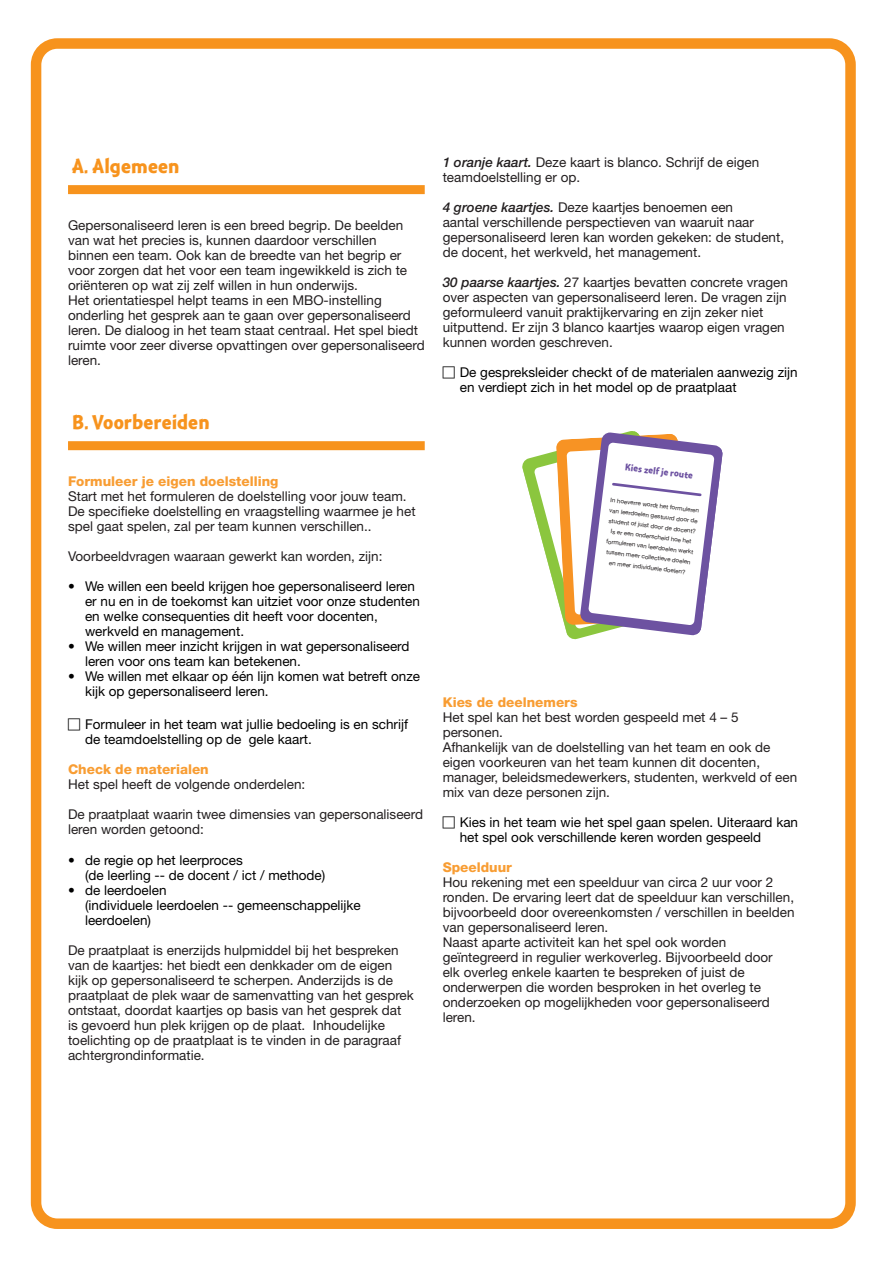
<style>
.page{position:relative;width:893px;height:1263px;background:#fff}
.page>*{position:absolute;margin:0;border:0;box-sizing:border-box;transform-origin:0 0}
.t1{font:21px "Montara Bold Gothic";color:#f7931d}
.t2{font:13.5px/15px "Helvetica Neue LT Std";color:#231f20}
.t3{font:13.5px/15px "Helvetica Neue LT Std";color:#000001}
.t4{font:800 13.5px "Helvetica Neue LT Std";color:#f89d33}
.t5{font:9.9px "Montara Bold Gothic";color:#6d52a1}
.t6{font:6.15px/10.4px "Helvetica Neue LT Std";color:#231f20;text-align:center}
.s1{font-weight:500;font-style:italic}
</style>
<div class="page">
<div style="left:31px;top:38px;width:825px;height:1191px;border:10px solid #f7931d;border-radius:21px"></div>
<div style="left:68px;top:185px;width:357px;height:9px;background:#f7931d"></div>
<div style="left:68px;top:441px;width:357px;height:9px;background:#f7931d"></div>
<svg style="left:522px;top:431px;width:201px;height:209px"></svg>
<h1 class="t1" style="left:72px;top:154px;width:109px">A. Algemeen</h1>
<p class="t2" style="left:68px;top:218px;width:358px">Gepersonaliseerd leren is een breed begrip. De beelden van wat het precies is, kunnen daardoor verschillen<br>binnen een team. Ook kan de breedte van het begrip er voor zorgen dat het voor een team ingewikkeld is zich te oriënteren op wat zij zelf willen in hun onderwijs.<br>Het orientatiespel helpt teams in een MBO-instelling onderling het gesprek aan te gaan over gepersonaliseerd leren. De dialoog in het team staat centraal. Het spel biedt ruimte voor zeer diverse opvattingen over gepersonaliseerd leren.</p>
<h1 class="t1" style="left:72px;top:410px;width:139px">B. Voorbereiden</h1>
<p class="t4" style="left:68px;top:474px;width:212px">Formuleer je eigen doelstelling</p>
<p class="t2" style="left:68px;top:489px;width:349px">Start met het formuleren de doelstelling voor jouw team.<br>De specifieke doelstelling en vraagstelling waarmee je het spel gaat spelen, zal per team kunnen verschillen..</p>
<p class="t2" style="left:68px;top:549px;width:316px">Voorbeeldvragen waaraan gewerkt kan worden, zijn:</p>
<p class="t3" style="left:85px;top:579px;width:336px;text-indent:-17px">• We willen een beeld krijgen hoe gepersonaliseerd leren er nu en in de toekomst kan uitziet voor onze studenten en welke consequenties dit heeft voor docenten, werkveld en management.</p>
<p class="t3" style="left:85px;top:639px;width:326px;text-indent:-17px">• We willen meer inzicht krijgen in wat gepersonaliseerd leren voor ons team kan betekenen.</p>
<p class="t3" style="left:85px;top:669px;width:337px;text-indent:-17px">• We willen met elkaar op één lijn komen wat betreft onze kijk op gepersonaliseerd leren.</p>
<p class="t3" style="left:85px;top:717px;width:325px">Formuleer in het team wat jullie bedoeling is en schrijf de teamdoelstelling op de gele kaart.</p>
<p class="t4" style="left:68px;top:762px;width:142px">Check de materialen</p>
<p class="t2" style="left:68px;top:777px;width:239px">Het spel heeft de volgende onderdelen:</p>
<p class="t2" style="left:68px;top:807px;width:357px">De praatplaat waarin twee dimensies van gepersonaliseerd leren worden getoond:</p>
<p class="t3" style="left:85px;top:852px;width:242px;text-indent:-17px">• de regie op het leerproces<br>(de leerling -- de docent / ict / methode)</p>
<p class="t3" style="left:85px;top:882px;width:277px;text-indent:-17px">• de leerdoelen<br>(individuele leerdoelen -- gemeenschappelijke leerdoelen)</p>
<p class="t2" style="left:68px;top:942px;width:347px">De praatplaat is enerzijds hulpmiddel bij het bespreken van de kaartjes: het biedt een denkkader om de eigen kijk op gepersonaliseerd te scherpen. Anderzijds is de praatplaat de plek waar de samenvatting van het gesprek ontstaat, doordat kaartjes op basis van het gesprek dat is gevoerd hun plek krijgen op de plaat. Inhoudelijke toelichting op de praatplaat is te vinden in de paragraaf achtergrondinformatie.</p>
<p class="t2" style="left:443px;top:154px;width:318px"><span class="s1">1 oranje kaart.</span> Deze kaart is blanco. Schrijf de eigen teamdoelstelling er op.</p>
<p class="t2" style="left:443px;top:199px;width:343px"><span class="s1">4 groene kaartjes.</span> Deze kaartjes benoemen een<br>aantal verschillende perspectieven van waaruit naar gepersonaliseerd leren kan worden gekeken: de student, de docent, het werkveld, het management.</p>
<p class="t2" style="left:443px;top:274px;width:347px"><span class="s1">30 paarse kaartjes.</span> 27 kaartjes bevatten concrete vragen over aspecten van gepersonaliseerd leren. De vragen zijn geformuleerd vanuit praktijkervaring en zijn zeker niet uitputtend. Er zijn 3 blanco kaartjes waarop eigen vragen kunnen worden geschreven.</p>
<p class="t3" style="left:460px;top:364px;width:339px">De gespreksleider checkt of de materialen aanwezig zijn en verdiept zich in het model op de praatplaat</p>
<p class="t5" style="left:626px;top:462px;width:70px;rotate:7deg">Kies zelf je route</p>
<p class="t6" style="left:611px;top:495px;width:91px;rotate:7deg">In hoeverre wordt het formuleren van leerdoelen gestuurd door de student of juist door de docent?<br>Is er een onderscheid hoe het formuleren van leerdoelen werkt tussen meer collectieve doelen en meer individuele doelen?</p>
<p class="t4" style="left:443px;top:694px;width:136px">Kies de deelnemers</p>
<p class="t2" style="left:443px;top:709px;width:356px">Het spel kan het best worden gespeeld met 4 – 5 personen.<br>Afhankelijk van de doelstelling van het team en ook de eigen voorkeuren van het team kunnen dit docenten, manager, beleidsmedewerkers, studenten, werkveld of een mix van deze personen zijn.</p>
<p class="t3" style="left:460px;top:814px;width:340px">Kies in het team wie het spel gaan spelen. Uiteraard kan het spel ook verschillende keren worden gespeeld</p>
<p class="t4" style="left:443px;top:859px;width:71px">Speelduur</p>
<p class="t2" style="left:443px;top:874px;width:353px">Hou rekening met een speelduur van circa 2 uur voor 2 ronden. De ervaring leert dat de speelduur kan verschillen, bijvoorbeeld door overeenkomsten / verschillen in beelden van gepersonaliseerd leren.<br>Naast aparte activiteit kan het spel ook worden geïntegreerd in regulier werkoverleg. Bijvoorbeeld door<br>elk overleg enkele kaarten te bespreken of juist de onderwerpen die worden besproken in het overleg te onderzoeken op mogelijkheden voor gepersonaliseerd leren.</p>
</div>
